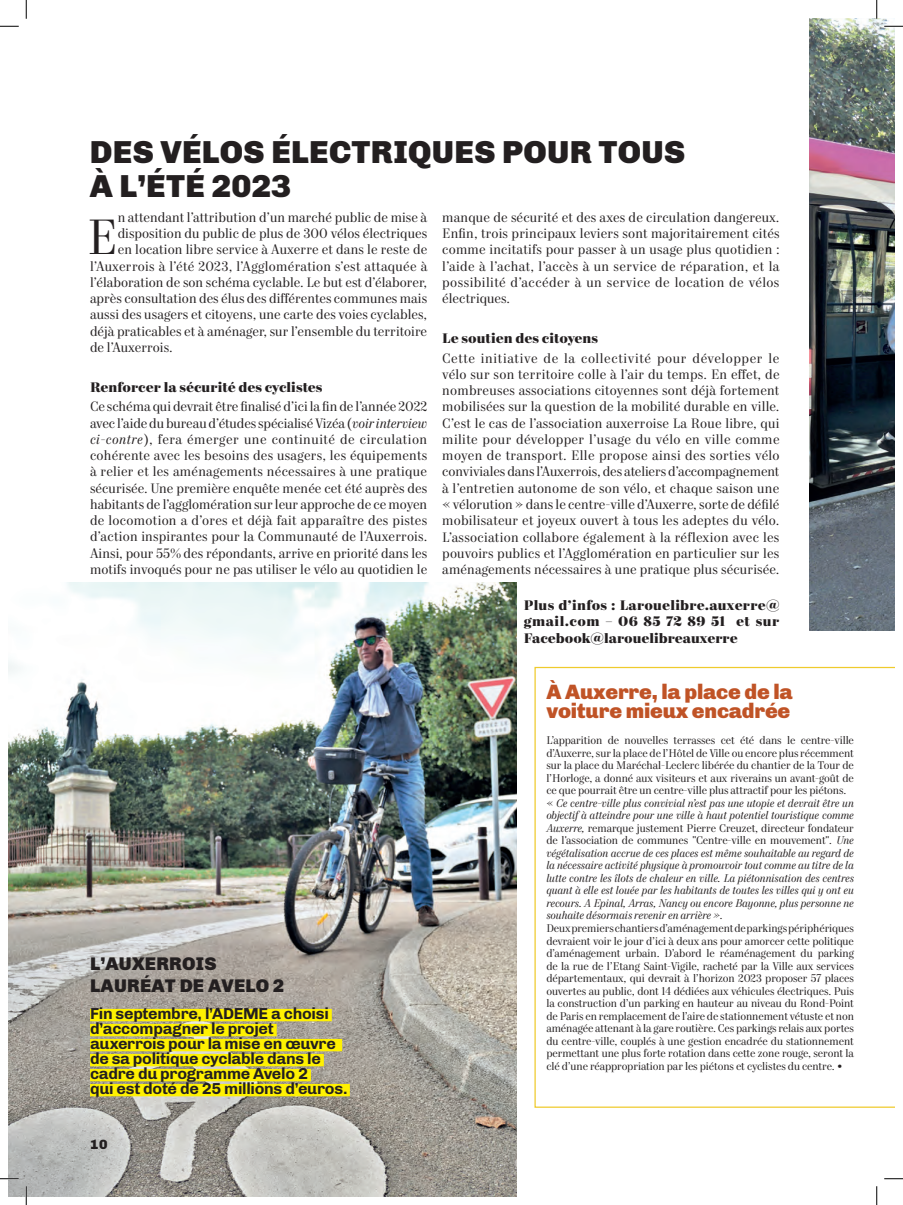
<style>
.page{position:relative;width:903px;height:1205px;background:#fff}
.page>*{position:absolute;margin:0;border:0;box-sizing:border-box;transform-origin:0 0}
.t1{font:49.75px "Mort Modern 08";color:#231f20}
.t2{font:900 32.5px/33.8px "Chivo";letter-spacing:.01em;color:#231f20}
.t3{font:900 21.25px/18.8px "Chivo";letter-spacing:-.01em;color:#c05326}
.t4{font:900 18.75px/22.5px "Chivo";letter-spacing:.01em;color:#231f20}
.t5{font:700 16.25px/15px "Chivo";letter-spacing:-.02em;color:#231f20}
.t6{font:13.75px/16.2px "Mort Modern 08";color:#231f20;text-align:justify}
.t7{font:700 13.75px/16.2px "Mort Modern 11";color:#231f20;text-align:justify}
.t8{font:900 13.75px "Chivo";color:#231f20}
.t9{font:italic 11.25px/12.5px "Mort Modern 08";letter-spacing:-.01em;color:#231f20}
.t10{font:11.25px/12.5px "Mort Modern 08";letter-spacing:-.01em;color:#231f20;text-align:justify}
.s1{font-style:italic}
.s2{font-style:normal}
.s3{font-family:"Chivo"}
</style>
<div class="page">
<img style="left:9px;top:583px;width:508px;height:613px">
<svg style="left:534px;top:666px;width:360px;height:441px"></svg>
<img style="left:809px;top:19px;width:85px;height:611px">
<div style="left:90px;top:1008px;width:242px;height:13px;background:#fff101"></div>
<div style="left:90px;top:1023px;width:187px;height:13px;background:#fff101"></div>
<div style="left:90px;top:1038px;width:252px;height:13px;background:#fff101"></div>
<div style="left:90px;top:1053px;width:234px;height:13px;background:#fff101"></div>
<div style="left:90px;top:1068px;width:221px;height:13px;background:#fff101"></div>
<div style="left:90px;top:1083px;width:260px;height:13px;background:#fff101"></div>
<svg style="left:0;top:25px;width:19px;height:2px"></svg>
<svg style="left:884px;top:25px;width:19px;height:2px"></svg>
<svg style="left:0;top:1177px;width:19px;height:2px"></svg>
<svg style="left:884px;top:1178px;width:19px;height:1px"></svg>
<svg style="left:25px;top:0;width:2px;height:19px"></svg>
<svg style="left:25px;top:1185px;width:2px;height:19px"></svg>
<svg style="left:876px;top:0;width:1px;height:19px"></svg>
<svg style="left:876px;top:1186px;width:1px;height:18px"></svg>
<h2 class="t2" style="left:90px;top:135px;width:597px">DES VÉLOS ÉLECTRIQUES POUR TOUS<br>À L’ÉTÉ 2023</h2>
<h1 class="t1" style="left:88px;top:208px;width:32px">E</h1>
<p class="t6" style="left:118px;top:210px;width:311px">n attendant l’attribution d’un marché public de mise à</p>
<p class="t6" style="left:118px;top:226px;width:311px">disposition du public de plus de 300 vélos électriques</p>
<p class="t6" style="left:118px;top:242px;width:311px">en location libre service à Auxerre et dans le reste de</p>
<p class="t6" style="left:90px;top:258px;width:339px">l’Auxerrois à l’été 2023, l’Agglomération s’est attaquée à</p>
<p class="t6" style="left:90px;top:275px;width:339px">l’élaboration de son schéma cyclable. Le but est d’élaborer,</p>
<p class="t6" style="left:90px;top:291px;width:339px">après consultation des élus des différentes communes mais</p>
<p class="t6" style="left:90px;top:307px;width:339px">aussi des usagers et citoyens, une carte des voies cyclables,</p>
<p class="t6" style="left:90px;top:323px;width:339px">déjà praticables et à aménager, sur l’ensemble du territoire</p>
<p class="t6" style="left:90px;top:340px;width:84px">de l’Auxerrois.</p>
<p class="t7" style="left:90px;top:379px;width:234px">Renforcer la sécurité des cyclistes</p>
<p class="t6" style="left:90px;top:399px;width:339px">Ce schéma qui devrait être finalisé d’ici la fin de l’année 2022 avec l’aide du bureau d’études spécialisé Vizéa (<span class="s1">voir interview ci-contre</span>), fera émerger une continuité de circulation cohérente avec les besoins des usagers, les équipements à relier et les aménagements nécessaires à une pratique sécurisée. Une première enquête menée cet été auprès des habitants de l’agglomération sur leur approche de ce moyen de locomotion a d’ores et déjà fait apparaître des pistes d’action inspirantes pour la Communauté de l’Auxerrois.<br>Ainsi, pour 55% des répondants, arrive en priorité dans les motifs invoqués pour ne pas utiliser le vélo au quotidien le</p>
<p class="t6" style="left:442px;top:210px;width:339px">manque de sécurité et des axes de circulation dangereux.<br>Enfin, trois principaux leviers sont majoritairement cités comme incitatifs pour passer à un usage plus quotidien : l’aide à l’achat, l’accès à un service de réparation, et la possibilité d’accéder à un service de location de vélos électriques.</p>
<p class="t7" style="left:442px;top:330px;width:157px">Le soutien des citoyens</p>
<p class="t6" style="left:442px;top:350px;width:339px">Cette initiative de la collectivité pour développer le vélo sur son territoire colle à l’air du temps. En effet, de nombreuses associations citoyennes sont déjà fortement mobilisées sur la question de la mobilité durable en ville.<br>C’est le cas de l’association auxerroise La Roue libre, qui milite pour développer l’usage du vélo en ville comme moyen de transport. Elle propose ainsi des sorties vélo conviviales dans l’Auxerrois, des ateliers d’accompagnement à l’entretien autonome de son vélo, et chaque saison une « vélorution » dans le centre-ville d’Auxerre, sorte de défilé mobilisateur et joyeux ouvert à tous les adeptes du vélo.<br>L’association collabore également à la réflexion avec les pouvoirs publics et l’Agglomération en particulier sur les aménagements nécessaires à une pratique plus sécurisée.</p>
<p class="t7" style="left:524px;top:597px;width:257px">Plus d’infos : Larouelibre.auxerre@ gmail.com – 06 85 72 89 51 et sur Facebook@larouelibreauxerre</p>
<h3 class="t4" style="left:90px;top:951px;width:196px">L’AUXERROIS<br>LAURÉAT DE AVELO 2</h3>
<p class="t5" style="left:90px;top:1005px;width:259px">Fin septembre, l’ADEME a choisi d’accompagner le projet auxerrois pour la mise en œuvre de sa politique cyclable dans le cadre du programme Avelo 2<br>qui est doté de 25 millions d’euros.</p>
<p class="t8" style="left:90px;top:1135px;width:19px">10</p>
<h3 class="t3" style="left:546px;top:682px;width:248px">À Auxerre, la place de la voiture mieux encadrée</h3>
<p class="t9" style="left:546px;top:734px;width:309px"><span class="s2">L’apparition de nouvelles terrasses cet été dans le centre-ville d’Auxerre, sur la place de l’Hôtel de Ville ou encore plus récemment sur la place du Maréchal-Leclerc libérée du chantier de la Tour de l’Horloge, a donné aux visiteurs et aux riverains un avant-goût de ce que pourrait être un centre-ville plus attractif pour les piétons. «</span> Ce centre-ville plus convivial n’est pas une utopie et devrait être un objectif à atteindre pour une ville à haut potentiel touristique comme Auxerre, <span class="s2">remarque justement Pierre Creuzet, directeur fondateur de l'association de communes "Centre-ville en mouvement"</span>. Une végétalisation accrue de ces places est même souhaitable au regard de la nécessaire activité physique à promouvoir tout comme au titre de la lutte contre les îlots de chaleur en ville. La piétonnisation des centres quant à elle est louée par les habitants de toutes les villes qui y ont eu recours. A Epinal, Arras, Nancy ou encore Bayonne, plus personne ne souhaite désormais revenir en arrière ».</p>
<p class="t10" style="left:546px;top:922px;width:309px">Deux premiers chantiers d’aménagement de parkings périphériques devraient voir le jour d’ici à deux ans pour amorcer cette politique d’aménagement urbain. D’abord le réaménagement du parking de la rue de l’Etang Saint-Vigile, racheté par la Ville aux services départementaux, qui devrait à l’horizon 2023 proposer 57 places ouvertes au public, dont 14 dédiées aux véhicules électriques. Puis la construction d’un parking en hauteur au niveau du Rond-Point de Paris en remplacement de l’aire de stationnement vétuste et non aménagée attenant à la gare routière. Ces parkings relais aux portes du centre-ville, couplés à une gestion encadrée du stationnement permettant une plus forte rotation dans cette zone rouge, seront la clé d’une réappropriation par les piétons et cyclistes du centre. <span class="s3">•</span></p>
</div>
